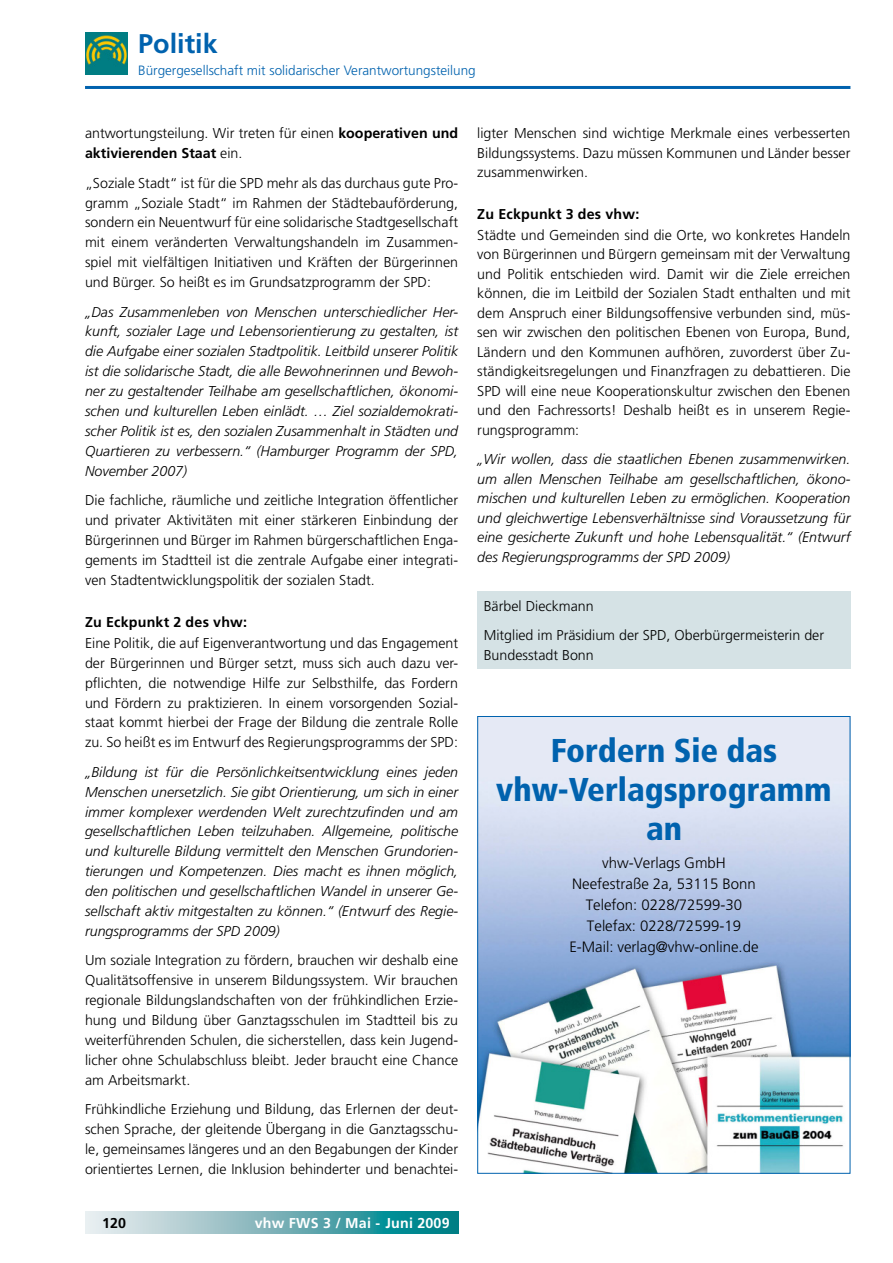
<style>
.page{position:relative;width:893px;height:1263px;background:#fff}
.page>*{position:absolute;margin:0;border:0;box-sizing:border-box;transform-origin:0 0}
.t1{font:900 condensed 33px "Frutiger";color:#0062ae}
.t2{font:700 27px "Frutiger LT";color:#0062ae}
.t3{font:300 15px "Frutiger CE";color:#000}
._01_Grundschrift{font:300 14.25px/19.8px "Frutiger LT";color:#000;text-align:justify}
._01_Grundschrift-2{font:italic 300 14.25px/19.8px "Frutiger";color:#000;text-align:justify}
.Zwischenüberschrift{font:700 14.25px "Frutiger LT";letter-spacing:.015em;color:#000}
.t4{font:700 14.25px "Frutiger LT";letter-spacing:.015em;color:#fff}
.t5{font:300 13.5px "Frutiger LT";color:#0062ae}
.s1{font-weight:700}
</style>
<div class="page">
<svg style="left:85px;top:1212px;width:373px;height:21px;background:#73b3b9"></svg>
<hr style="left:85px;top:86px;width:765px;height:3px;background:#0062ae">
<img style="left:85px;top:32px;width:42px;height:43px">
<div style="left:477px;top:591px;width:373px;height:78px;background:#d5e2e5"></div>
<img style="left:479px;top:718px;width:369px;height:454px">
<p class="t2" style="left:138px;top:28px;width:81px">Politik</p>
<p class="t5" style="left:138px;top:62px;width:339px">Bürgergesellschaft mit solidarischer Verantwortungsteilung</p>
<p class="_01_Grundschrift" style="left:85px;top:124px;width:375px">antwortungsteilung. Wir treten für einen <span class="s1">kooperativen und aktivierenden Staat</span> ein.</p>
<p class="_01_Grundschrift" style="left:85px;top:173px;width:375px">„Soziale Stadt“ ist für die SPD mehr als das durchaus gute Pro&shy;gramm „Soziale Stadt“ im Rahmen der Städtebauförderung, sondern ein Neuentwurf für eine solidarische Stadtgesellschaft mit einem veränderten Verwaltungshandeln im Zusammen&shy;spiel mit vielfältigen Initiativen und Kräften der Bürgerinnen und Bürger. So heißt es im Grundsatzprogramm der SPD:</p>
<p class="_01_Grundschrift-2" style="left:85px;top:302px;width:375px">„Das Zusammenleben von Menschen unterschiedlicher Her&shy;kunft, sozialer Lage und Lebensorientierung zu gestalten, ist die Aufgabe einer sozialen Stadtpolitik. Leitbild unserer Politik ist die solidarische Stadt, die alle Bewohnerinnen und Bewoh&shy;ner zu gestaltender Teilhabe am gesellschaftlichen, ökonomi&shy;schen und kulturellen Leben einlädt. … Ziel sozialdemokrati&shy;scher Politik ist es, den sozialen Zusammenhalt in Städten und Quartieren zu verbessern.“ (Hamburger Programm der SPD, November 2007)</p>
<p class="_01_Grundschrift" style="left:85px;top:490px;width:375px">Die fachliche, räumliche und zeitliche Integration öffentlicher und privater Aktivitäten mit einer stärkeren Einbindung der Bürgerinnen und Bürger im Rahmen bürgerschaftlichen Enga&shy;gements im Stadtteil ist die zentrale Aufgabe einer integrati&shy;ven Stadtentwicklungspolitik der sozialen Stadt.</p>
<p class="Zwischenüberschrift" style="left:85px;top:614px;width:164px">Zu Eckpunkt 2 des vhw:</p>
<p class="_01_Grundschrift" style="left:85px;top:633px;width:375px">Eine Politik, die auf Eigenverantwortung und das Engagement der Bürgerinnen und Bürger setzt, muss sich auch dazu ver&shy;pflichten, die notwendige Hilfe zur Selbsthilfe, das Fordern und Fördern zu praktizieren. In einem vorsorgenden Sozial&shy;staat kommt hierbei der Frage der Bildung die zentrale Rolle zu. So heißt es im Entwurf des Regierungsprogramms der SPD:</p>
<p class="_01_Grundschrift-2" style="left:85px;top:762px;width:375px">„Bildung ist für die Persönlichkeitsentwicklung eines jeden Menschen unersetzlich. Sie gibt Orientierung, um sich in einer immer komplexer werdenden Welt zurechtzufinden und am gesellschaftlichen Leben teilzuhaben. Allgemeine, politische und kulturelle Bildung vermittelt den Menschen Grundorien&shy;tierungen und Kompetenzen. Dies macht es ihnen möglich, den politischen und gesellschaftlichen Wandel in unserer Ge&shy;sellschaft aktiv mitgestalten zu können.“ (Entwurf des Regie&shy;rungsprogramms der SPD 2009)</p>
<p class="_01_Grundschrift" style="left:85px;top:951px;width:375px">Um soziale Integration zu fördern, brauchen wir deshalb eine Qualitätsoffensive in unserem Bildungssystem. Wir brauchen regionale Bildungslandschaften von der frühkindlichen Erzie&shy;hung und Bildung über Ganztagsschulen im Stadtteil bis zu weiterführenden Schulen, die sicherstellen, dass kein Jugend&shy;licher ohne Schulabschluss bleibt. Jeder braucht eine Chance am Arbeitsmarkt.</p>
<p class="_01_Grundschrift" style="left:85px;top:1099px;width:375px">Frühkindliche Erziehung und Bildung, das Erlernen der deut&shy;schen Sprache, der gleitende Übergang in die Ganztagsschu&shy;le, gemeinsames längeres und an den Begabungen der Kinder orientiertes Lernen, die Inklusion behinderter und benachtei-</p>
<p class="Zwischenüberschrift" style="left:102px;top:1214px;width:26px">120</p>
<p class="t4" style="left:255px;top:1214px;width:196px">vhw FWS 3 / Mai - Juni 2009</p>
<p class="_01_Grundschrift" style="left:477px;top:124px;width:375px">ligter Menschen sind wichtige Merkmale eines verbesserten Bildungssystems. Dazu müssen Kommunen und Länder besser zusammenwirken.</p>
<p class="Zwischenüberschrift" style="left:477px;top:206px;width:164px">Zu Eckpunkt 3 des vhw:</p>
<p class="_01_Grundschrift" style="left:477px;top:225px;width:375px">Städte und Gemeinden sind die Orte, wo konkretes Handeln von Bürgerinnen und Bürgern gemeinsam mit der Verwaltung und Politik entschieden wird. Damit wir die Ziele erreichen können, die im Leitbild der Sozialen Stadt enthalten und mit dem Anspruch einer Bildungsoffensive verbunden sind, müs&shy;sen wir zwischen den politischen Ebenen von Europa, Bund, Ländern und den Kommunen aufhören, zuvorderst über Zu&shy;ständigkeitsregelungen und Finanzfragen zu debattieren. Die SPD will eine neue Kooperationskultur zwischen den Ebenen und den Fachressorts! Deshalb heißt es in unserem Regie&shy;rungsprogramm:</p>
<p class="_01_Grundschrift-2" style="left:477px;top:449px;width:375px">„Wir wollen, dass die staatlichen Ebenen zusammenwirken. um allen Menschen Teilhabe am gesellschaftlichen, ökono&shy;mischen und kulturellen Leben zu ermöglichen. Kooperation und gleichwertige Lebensverhältnisse sind Voraussetzung für eine gesicherte Zukunft und hohe Lebensqualität.“ (Entwurf des Regierungsprogramms der SPD 2009)</p>
<p class="_01_Grundschrift" style="left:484px;top:597px;width:112px">Bärbel Dieckmann</p>
<p class="_01_Grundschrift" style="left:484px;top:626px;width:342px">Mitglied im Präsidium der SPD, Oberbürgermeisterin der<br>Bundesstadt Bonn</p>
<p class="t1" style="left:551px;top:731px;width:228px">Fordern Sie das</p>
<p class="t1" style="left:496px;top:770px;width:337px">vhw-Verlagsprogramm</p>
<p class="t1" style="left:646px;top:809px;width:38px">an</p>
<p class="t3" style="left:602px;top:854px;width:125px">vhw-Verlags GmbH</p>
<p class="t3" style="left:572px;top:875px;width:185px">Neefestraße 2a, 53115 Bonn</p>
<p class="t3" style="left:586px;top:896px;width:158px">Telefon: 0228/72599-30</p>
<p class="t3" style="left:587px;top:917px;width:156px">Telefax: 0228/72599-19</p>
<p class="t3" style="left:569px;top:938px;width:191px">E-Mail: verlag@vhw-online.de</p>
</div>
